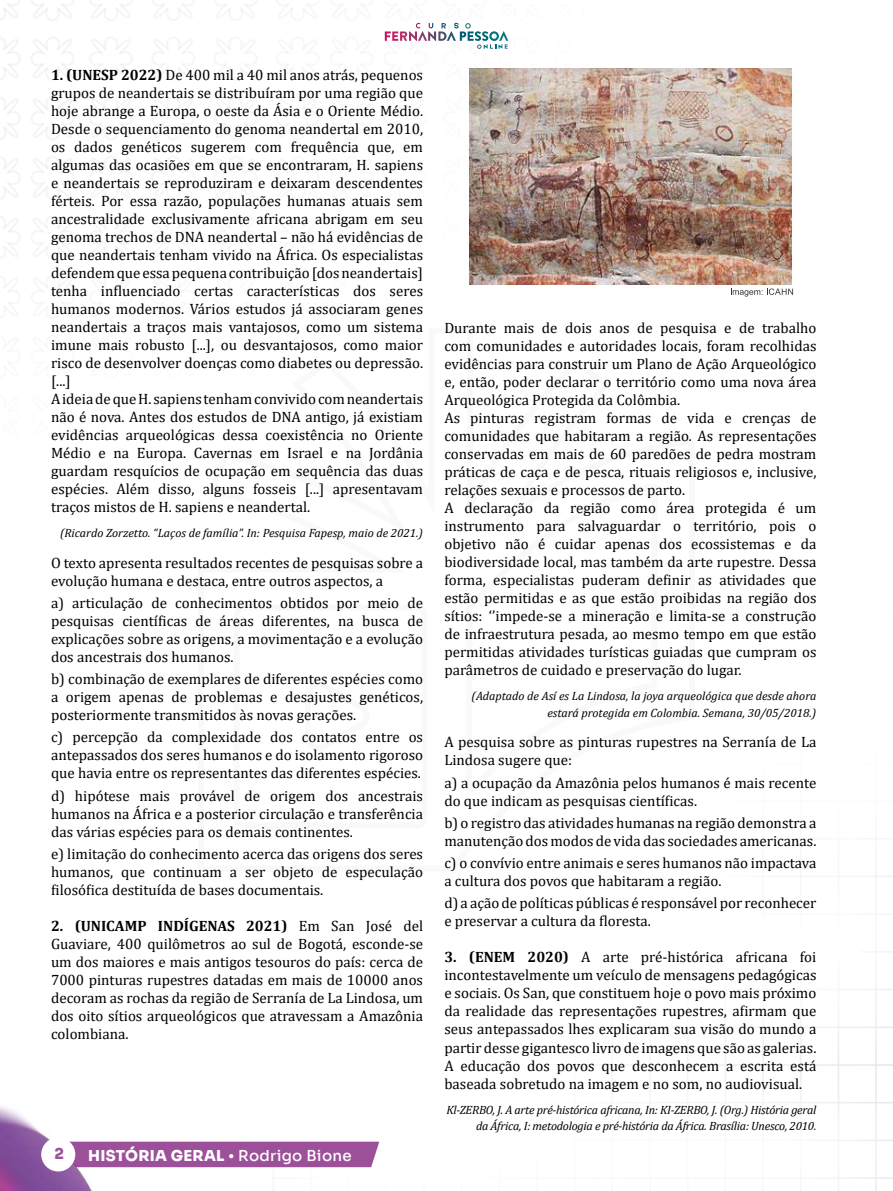
<style>
.page{position:relative;width:893px;height:1191px;background:#fff}
.page>*{position:absolute;margin:0;border:0;box-sizing:border-box;transform-origin:0 0}
.t1{font:15px/18px "Cambria";color:#000}
.t2{font:800 15px "Sora";letter-spacing:.02em;color:#fff}
.t3{font:800 15px "Sora";color:#9d509a}
.t4{font:italic 12px/16.5px "Cambria";letter-spacing:-.005em;color:#000;text-align:right}
.s1{font-weight:700}
.s2{font-family:"Bagatela";font-weight:700}
.s3{font-weight:500}
</style>
<div class="page">
<img style="left:0;top:0;width:893px;height:1191px">
<img style="left:0;top:1081px;width:131px;height:110px">
<div style="left:44px;top:1140px;width:28px;height:28px;background:#fff;border-radius:50%"></div>
<div style="left:41px;top:1137px;width:34px;height:34px;border:6px solid #fff;border-radius:50%"></div>
<svg style="left:195px;top:325px;width:505px;height:548px"></svg>
<svg style="left:409px;top:23px;width:99px;height:26px"></svg>
<svg style="left:465px;top:68px;width:331px;height:231px"></svg>
<img style="left:469px;top:68px;width:323px;height:216px">
<svg style="left:731px;top:288px;width:62px;height:8px"></svg>
<p class="t1" style="left:51px;top:66px;width:374px"><span class="s1">1. (UNESP 2022)</span> De 400 mil a 40 mil anos atrás, pequenos grupos de neandertais se distribuíram por uma região que hoje abrange a Europa, o oeste da Ásia e o Oriente Médio.<br>Desde o sequenciamento do genoma neandertal em 2010, os dados genéticos sugerem com frequência que, em algumas das ocasiões em que se encontraram, H. sapiens e neandertais se reproduziram e deixaram descendentes férteis. Por essa razão, populações humanas atuais sem ancestralidade exclusivamente africana abrigam em seu genoma trechos de DNA neandertal – não há evidências de que neandertais tenham vivido na África. Os especialistas defendem que essa pequena contribuição [dos neandertais] tenha influenciado certas características dos seres humanos modernos. Vários estudos já associaram genes neandertais a traços mais vantajosos, como um sistema imune mais robusto [...], ou desvantajosos, como maior risco de desenvolver doenças como diabetes ou depressão. [...]<br>A ideia de que H. sapiens tenham convivido com neandertais não é nova. Antes dos estudos de DNA antigo, já existiam evidências arqueológicas dessa coexistência no Oriente Médio e na Europa. Cavernas em Israel e na Jordânia guardam resquícios de ocupação em sequência das duas espécies. Além disso, alguns fosseis [...] apresentavam traços mistos de H. sapiens e neandertal.</p>
<p class="t4" style="left:60px;top:524px;width:364px">(Ricardo Zorzetto. “Laços de família”. In: Pesquisa Fapesp, maio de 2021.)</p>
<p class="t1" style="left:51px;top:553px;width:374px">O texto apresenta resultados recentes de pesquisas sobre a evolução humana e destaca, entre outros aspectos, a</p>
<p class="t1" style="left:51px;top:594px;width:374px;text-align:justify">a) articulação de conhecimentos obtidos por meio de pesquisas científicas de áreas diferentes, na busca de explicações sobre as origens, a movimentação e a evolução dos ancestrais dos humanos.</p>
<p class="t1" style="left:51px;top:670px;width:374px;text-align:justify">b) combinação de exemplares de diferentes espécies como a origem apenas de problemas e desajustes genéticos, posteriormente transmitidos às novas gerações.</p>
<p class="t1" style="left:51px;top:728px;width:374px;text-align:justify">c) percepção da complexidade dos contatos entre os antepassados dos seres humanos e do isolamento rigoroso que havia entre os representantes das diferentes espécies.</p>
<p class="t1" style="left:51px;top:786px;width:374px;text-align:justify">d) hipótese mais provável de origem dos ancestrais humanos na África e a posterior circulação e transferência das várias espécies para os demais continentes.</p>
<p class="t1" style="left:51px;top:845px;width:374px;text-align:justify">e) limitação do conhecimento acerca das origens dos seres humanos, que continuam a ser objeto de especulação filosófica destituída de bases documentais.</p>
<p class="t1" style="left:51px;top:917px;width:374px;text-align:justify"><span class="s1">2. (UNICAMP INDÍGENAS 2021)</span> Em San José del Guaviare, 400 quilômetros ao sul de Bogotá, esconde-se um dos maiores e mais antigos tesouros do país: cerca de 7000 pinturas rupestres datadas em mais de 10000 anos decoram as rochas da região de Serranía de La Lindosa, um dos oito sítios arqueológicos que atravessam a Amazônia colombiana.</p>
<p class="t3" style="left:54px;top:1141px;width:11px">2</p>
<p class="t2" style="left:88px;top:1142px;width:265px">HISTÓRIA GERAL <span class="s2">•</span> <span class="s3">Rodrigo Bione</span></p>
<p class="t1" style="left:444px;top:319px;width:374px">Durante mais de dois anos de pesquisa e de trabalho com comunidades e autoridades locais, foram recolhidas evidências para construir um Plano de Ação Arqueológico e, então, poder declarar o território como uma nova área Arqueológica Protegida da Colômbia.<br>As pinturas registram formas de vida e crenças de comunidades que habitaram a região. As representações conservadas em mais de 60 paredões de pedra mostram práticas de caça e de pesca, rituais religiosos e, inclusive, relações sexuais e processos de parto.<br>A declaração da região como área protegida é um instrumento para salvaguardar o território, pois o objetivo não é cuidar apenas dos ecossistemas e da biodiversidade local, mas também da arte rupestre. Dessa forma, especialistas puderam definir as atividades que estão permitidas e as que estão proibidas na região dos sítios: ‘’impede-se a mineração e limita-se a construção de infraestrutura pesada, ao mesmo tempo em que estão permitidas atividades turísticas guiadas que cumpram os parâmetros de cuidado e preservação do lugar.</p>
<p class="t4" style="left:472px;top:687px;width:346px">(Adaptado de Así es La Lindosa, la joya arqueológica que desde ahora estará protegida em Colombia. Semana, 30/05/2018.)</p>
<p class="t1" style="left:444px;top:733px;width:374px">A pesquisa sobre as pinturas rupestres na Serranía de La<br>Lindosa sugere que:</p>
<p class="t1" style="left:444px;top:773px;width:374px">a) a ocupação da Amazônia pelos humanos é mais recente do que indicam as pesquisas científicas.</p>
<p class="t1" style="left:444px;top:813px;width:374px">b) o registro das atividades humanas na região demonstra a manutenção dos modos de vida das sociedades americanas.</p>
<p class="t1" style="left:444px;top:854px;width:374px">c) o convívio entre animais e seres humanos não impactava a cultura dos povos que habitaram a região.</p>
<p class="t1" style="left:444px;top:894px;width:374px">d) a ação de políticas públicas é responsável por reconhecer e preservar a cultura da floresta.</p>
<p class="t1" style="left:444px;top:948px;width:374px;text-align:justify"><span class="s1">3. (ENEM 2020)</span> A arte pré-histórica africana foi incontestavelmente um veículo de mensagens pedagógicas e sociais. Os San, que constituem hoje o povo mais próximo da realidade das representações rupestres, afirmam que seus antepassados lhes explicaram sua visão do mundo a partir desse gigantesco livro de imagens que são as galerias.<br>A educação dos povos que desconhecem a escrita está baseada sobretudo na imagem e no som, no audiovisual.</p>
<p class="t4" style="left:446px;top:1100px;width:371px">Kl-ZERBO, J. A arte pré-histórica africana, In: KI-ZERBO, J. (Org.) História geral da África, I: metodologia e pré-história da África. Brasília: Unesco, 2010.</p>
</div>
